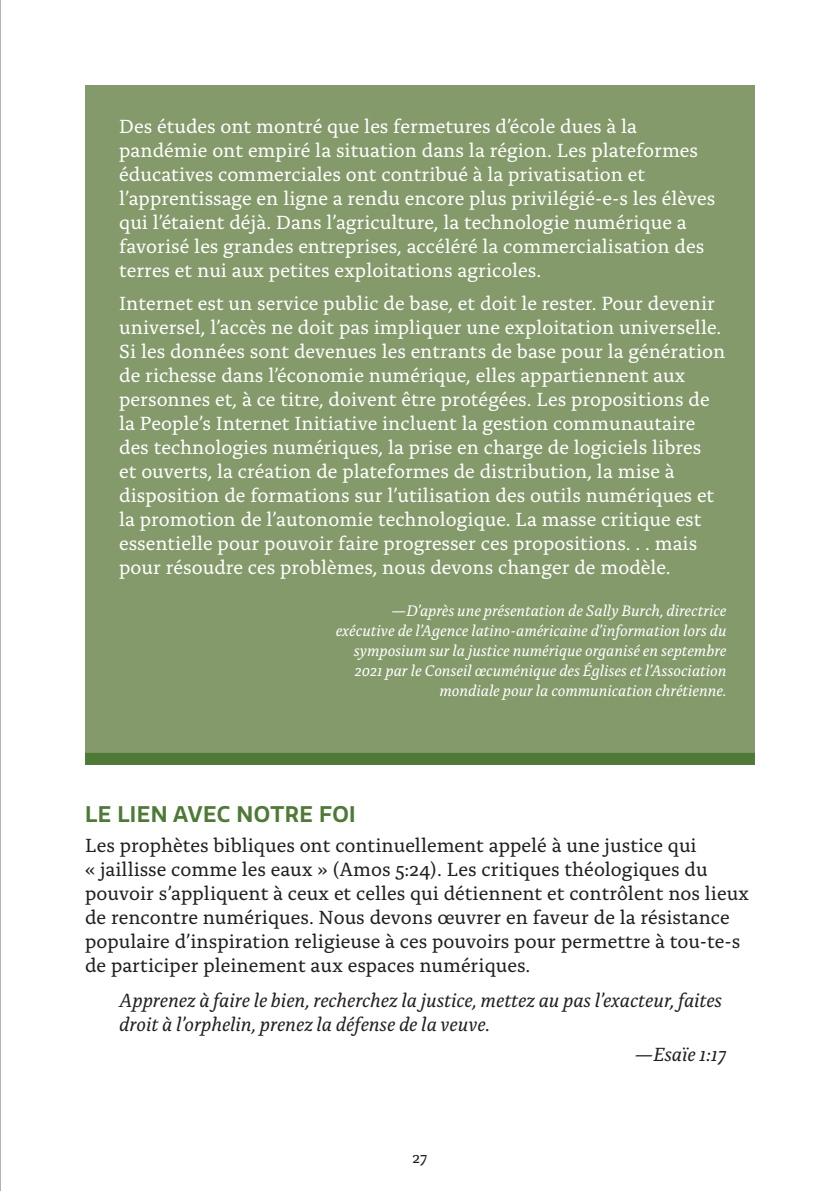
<style>
.page{position:relative;width:840px;height:1191px;background:#fff}
.page>*{position:absolute;margin:0;border:0;box-sizing:border-box;transform-origin:0 0}
.Sub_Header{font:600 22px "Quatro";letter-spacing:.02em;color:#4f7936}
.Case_Study_Body_Text{font:20px/24px "Alda OTCEV";color:#fff}
.Body_Text_-_Alda{font:20px/24px "Alda OTCEV";color:#231f20}
.Bible_Indent{font:italic 20px/24px "Alda OTCEV";color:#231f20}
.Bible_Indent_-_Author{font:italic 20px "Alda OTCEV";color:#231f20}
.Case_Study_-_Author{font:italic 16px/20px "Alda OTCEV";color:#fff;text-align:right}
.t1{font:16px "Alda OTCEV";color:#231f20}
</style>
<div class="page">
<hr style="left:0;top:0;width:1px;height:1191px;background:#231f20">
<div style="left:85px;top:85px;width:669px;height:680px;background:#849a6a"></div>
<div style="left:85px;top:753px;width:669px;height:12px;background:#4f7936"></div>
<p class="Case_Study_Body_Text" style="left:119px;top:113px;width:597px">Des études ont montré que les fermetures d’école dues à la pandémie ont empiré la situation dans la région. Les plateformes éducatives commerciales ont contribué à la privatisation et l’apprentissage en ligne a rendu encore plus privilégié-e-s les élèves qui l’étaient déjà. Dans l’agriculture, la technologie numérique a favorisé les grandes entreprises, accéléré la commercialisation des terres et nui aux petites exploitations agricoles.</p>
<p class="Case_Study_Body_Text" style="left:119px;top:289px;width:607px">Internet est un service public de base, et doit le rester. Pour devenir universel, l’accès ne doit pas impliquer une exploitation universelle.<br>Si les données sont devenues les entrants de base pour la génération de richesse dans l’économie numérique, elles appartiennent aux personnes et, à ce titre, doivent être protégées. Les propositions de la People’s Internet Initiative incluent la gestion communautaire des technologies numériques, la prise en charge de logiciels libres<br>et ouverts, la création de plateformes de distribution, la mise à disposition de formations sur l’utilisation des outils numériques et la promotion de l’autonomie technologique. La masse critique est essentielle pour pouvoir faire progresser ces propositions. . . mais pour résoudre ces problèmes, nous devons changer de modèle.</p>
<p class="Case_Study_-_Author" style="left:335px;top:599px;width:392px">—D’après une présentation de Sally Burch, directrice exécutive de l’Agence latino-américaine d’information lors du symposium sur la justice numérique organisé en septembre 2021 par le Conseil œcuménique des Églises et l’Association mondiale pour la communication chrétienne.</p>
<p class="Sub_Header" style="left:85px;top:801px;width:272px">LE LIEN AVEC NOTRE FOI</p>
<p class="Body_Text_-_Alda" style="left:85px;top:831px;width:665px">Les prophètes bibliques ont continuellement appelé à une justice qui<br>« jaillisse comme les eaux » (Amos 5:24). Les critiques théologiques du pouvoir s’appliquent à ceux et celles qui détiennent et contrôlent nos lieux de rencontre numériques. Nous devons œuvrer en faveur de la résistance populaire d’inspiration religieuse à ces pouvoirs pour permettre à tou-te-s de participer pleinement aux espaces numériques.</p>
<p class="Bible_Indent" style="left:119px;top:987px;width:604px">Apprenez à faire le bien, recherchez la justice, mettez au pas l’exacteur, faites droit à l’orphelin, prenez la défense de la veuve.</p>
<p class="Bible_Indent_-_Author" style="left:634px;top:1039px;width:93px">—Esaïe 1:17</p>
<p class="t1" style="left:412px;top:1145px;width:16px">27</p>
</div>
